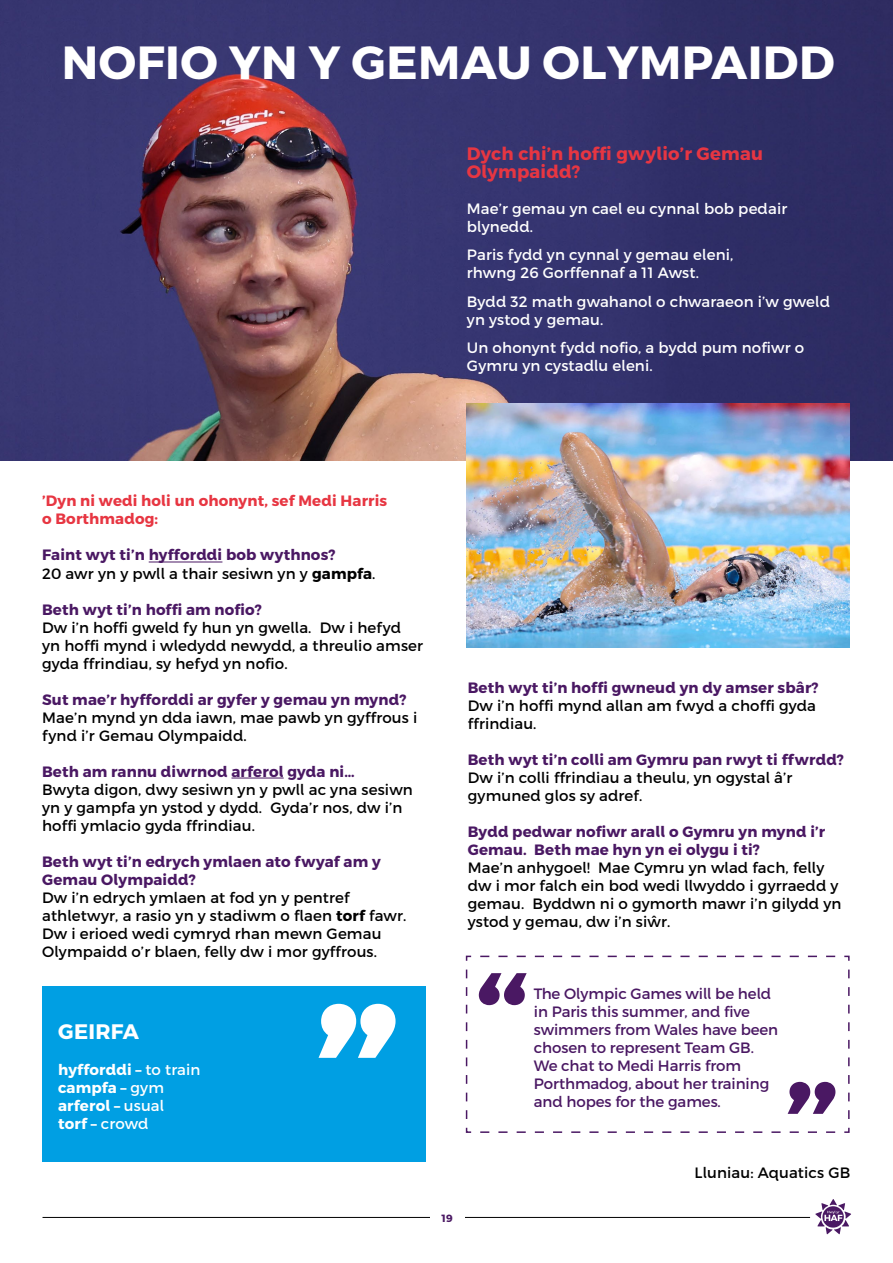
<style>
.page{position:relative;width:893px;height:1263px;background:#fff}
.page>*{position:absolute;margin:0;border:0;box-sizing:border-box;transform-origin:0 0}
.t1{font:700 46.5px "Cymraeg";letter-spacing:.01em;color:#fff}
.t2{font:700 21px "Cymraeg";letter-spacing:.01em;color:#fff}
.t3{font:700 18px/18px "Cymraeg";letter-spacing:.01em;color:#e73642}
.t4{font:15px/18px "Cymraeg";letter-spacing:.01em;color:#000}
.t5{font:700 15px/18px "Cymraeg";letter-spacing:.01em;color:#4a1863}
.t6{font:15px/18px "Cymraeg";letter-spacing:.01em;color:#fff}
.t7{font:15px/18px "Cymraeg";letter-spacing:-.005em;color:#4a1863}
.t8{font:700 15px/18px "Cymraeg";letter-spacing:.01em;color:#fff}
.t9{font:700 15px/18px "Cymraeg";letter-spacing:.01em;color:#e73642}
.t10{font:700 10.5px "Cymraeg";color:#4a1863}
.s1{font-weight:400;color:#000}
.s2{color:#000}
.s3{font-weight:700}
.s4{font-weight:400}
</style>
<div class="page">
<hr style="left:43px;top:1217px;width:767px;height:1px;background:#000">
<svg style="left:815px;top:1199px;width:36px;height:35px"></svg>
<img style="left:0;top:0;width:893px;height:460px">
<div style="left:430px;top:1199px;width:34px;height:35px;background:#fff"></div>
<hr style="left:149px;top:562px;width:73px;height:1px;background:#4a1863">
<hr style="left:231px;top:778px;width:53px;height:1px;background:#4a1863">
<img style="left:467px;top:403px;width:383px;height:245px">
<div style="left:43px;top:986px;width:383px;height:176px;background:#009fe3"></div>
<svg style="left:319px;top:1004px;width:77px;height:54px"></svg>
<svg style="left:465px;top:955px;width:385px;height:178px"></svg>
<svg style="left:479px;top:973px;width:48px;height:32px"></svg>
<svg style="left:788px;top:1082px;width:47px;height:32px"></svg>
<h1 class="t1" style="left:62px;top:34px;width:774px">NOFIO YN Y GEMAU OLYMPAIDD</h1>
<p class="t3" style="left:467px;top:145px;width:298px">Dych chi’n hoffi gwylio’r Gemau<br>Olympaidd?</p>
<p class="t6" style="left:467px;top:199px;width:322px">Mae’r gemau yn cael eu cynnal bob pedair blynedd.</p>
<p class="t6" style="left:467px;top:246px;width:268px">Paris fydd yn cynnal y gemau eleni, rhwng 26 Gorffennaf a 11 Awst.</p>
<p class="t6" style="left:467px;top:292px;width:365px">Bydd 32 math gwahanol o chwaraeon i’w gweld yn ystod y gemau.</p>
<p class="t6" style="left:467px;top:339px;width:339px">Un ohonynt fydd nofio, a bydd pum nofiwr o<br>Gymru yn cystadlu eleni.</p>
<p class="t9" style="left:42px;top:492px;width:347px">’Dyn ni wedi holi un ohonynt, sef Medi Harris o Borthmadog:</p>
<p class="t5" style="left:42px;top:546px;width:335px">Faint wyt ti’n hyfforddi bob wythnos?<br><span class="s1">20 awr yn y pwll a thair sesiwn yn y</span> <span class="s2">gampfa</span><span class="s1">.</span></p>
<p class="t5" style="left:42px;top:600px;width:221px">Beth wyt ti’n hoffi am nofio?</p>
<p class="t4" style="left:42px;top:618px;width:382px">Dw i’n hoffi gweld fy hun yn gwella. Dw i hefyd<br>yn hoffi mynd i wledydd newydd, a threulio amser gyda ffrindiau, sy hefyd yn nofio.</p>
<p class="t5" style="left:42px;top:690px;width:366px">Sut mae’r hyfforddi ar gyfer y gemau yn mynd?</p>
<p class="t4" style="left:42px;top:708px;width:377px">Mae’n mynd yn dda iawn, mae pawb yn gyffrous i fynd i’r Gemau Olympaidd.</p>
<p class="t5" style="left:42px;top:762px;width:314px">Beth am rannu diwrnod arferol gyda ni…</p>
<p class="t4" style="left:42px;top:780px;width:372px">Bwyta digon, dwy sesiwn yn y pwll ac yna sesiwn yn y gampfa yn ystod y dydd. Gyda’r nos, dw i’n hoffi ymlacio gyda ffrindiau.</p>
<p class="t5" style="left:42px;top:852px;width:340px">Beth wyt ti’n edrych ymlaen ato fwyaf am y<br>Gemau Olympaidd?</p>
<p class="t4" style="left:42px;top:888px;width:366px">Dw i’n edrych ymlaen at fod yn y pentref athletwyr, a rasio yn y stadiwm o flaen <span class="s3">torf</span> fawr.<br>Dw i erioed wedi cymryd rhan mewn Gemau Olympaidd o’r blaen, felly dw i mor gyffrous.</p>
<h2 class="t2" style="left:58px;top:1018px;width:82px">GEIRFA</h2>
<p class="t8" style="left:58px;top:1060px;width:144px">hyfforddi – <span class="s4">to train </span>campfa – <span class="s4">gym </span>arferol – <span class="s4">usual<br></span>torf – <span class="s4">crowd</span></p>
<p class="t5" style="left:468px;top:679px;width:352px">Beth wyt ti’n hoffi gwneud yn dy amser sbâr?</p>
<p class="t4" style="left:468px;top:697px;width:350px">Dw i’n hoffi mynd allan am fwyd a choffi gyda ffrindiau.</p>
<p class="t5" style="left:468px;top:751px;width:378px">Beth wyt ti’n colli am Gymru pan rwyt ti ffwrdd?</p>
<p class="t4" style="left:468px;top:769px;width:326px">Dw i’n colli ffrindiau a theulu, yn ogystal â’r gymuned glos sy adref.</p>
<p class="t5" style="left:468px;top:823px;width:359px">Bydd pedwar nofiwr arall o Gymru yn mynd i’r<br>Gemau. Beth mae hyn yn ei olygu i ti?</p>
<p class="t4" style="left:468px;top:859px;width:375px">Mae’n anhygoel! Mae Cymru yn wlad fach, felly dw i mor falch ein bod wedi llwyddo i gyrraedd y gemau. Byddwn ni o gymorth mawr i’n gilydd yn ystod y gemau, dw i’n siŵr.</p>
<p class="t10" style="left:441px;top:1211px;width:13px">19</p>
<p class="t7" style="left:534px;top:985px;width:246px">The Olympic Games will be held in Paris this summer, and five swimmers from Wales have been chosen to represent Team GB.<br>We chat to Medi Harris from<br>Porthmadog, about her training and hopes for the games.</p>
<p class="t4" style="left:694px;top:1163px;width:157px">Lluniau: Aquatics GB</p>
</div>
